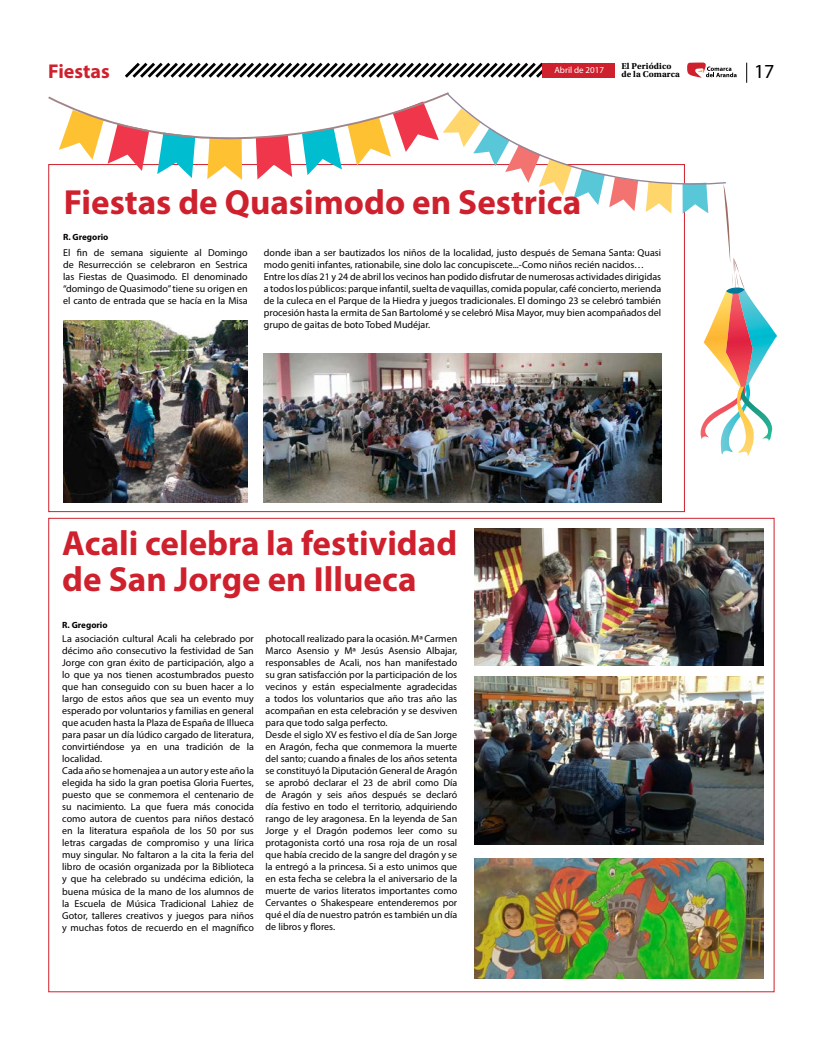
<style>
.page{position:relative;width:820px;height:1049px;background:#fff}
.page>*{position:absolute;margin:0;border:0;box-sizing:border-box;transform-origin:0 0}
.t1{font:700 35px/36.4px "Myriad Pro";color:#cf202d}
.t2{font:700 20px "Myriad Pro";color:#cf202d}
.t3{font:20px "Myriad Pro";color:#000}
.t4{font:10px/12px "Myriad Pro";color:#000}
.t5{font:700 9px/8px "Utopia Std";letter-spacing:.01em;color:#000}
.t6{font:700 9px "Myriad Pro";color:#000}
.t7{font:9px "Myriad Pro";color:#fff}
</style>
<div class="page">
<svg style="left:125px;top:62px;width:447px;height:16px"></svg>
<div style="left:541px;top:63px;width:73px;height:15px;background:#cf202d"></div>
<div style="left:48px;top:164px;width:636px;height:348px;background:#fff;border:1px solid #cf202d"></div>
<svg style="left:48px;top:92px;width:728px;height:364px"></svg>
<div style="left:48px;top:518px;width:726px;height:474px;background:#fff;border:1px solid #cf202d"></div>
<img style="left:475px;top:676px;width:288px;height:169px">
<img style="left:475px;top:529px;width:288px;height:136px">
<img style="left:475px;top:858px;width:288px;height:120px">
<img style="left:63px;top:320px;width:184px;height:183px">
<img style="left:264px;top:353px;width:397px;height:150px">
<svg style="left:687px;top:63px;width:49px;height:15px"></svg>
<h2 class="t2" style="left:48px;top:58px;width:63px">Fiestas</h2>
<p class="t7" style="left:554px;top:65px;width:51px">Abril de 2017</p>
<p class="t5" style="left:621px;top:62px;width:60px">El Periódico de la Comarca</p>
<h1 class="t1" style="left:64px;top:183px;width:518px">Fiestas de Quasimodo en Sestrica</h1>
<p class="t4" style="left:63px;top:246px;width:186px;text-align:justify">El fin de semana siguiente al Domingo de Resurrección se celebraron en Sestrica las Fiestas de Quasimodo. El denominado “domingo de Quasimodo” tiene su origen en el canto de entrada que se hacía en la Misa</p>
<p class="t6" style="left:63px;top:231px;width:47px">R. Gregorio</p>
<p class="t4" style="left:264px;top:246px;width:399px">donde iban a ser bautizados los niños de la localidad, justo después de Semana Santa: Quasi modo geniti infantes, rationabile, sine dolo lac concupiscete...-Como niños recién nacidos… Entre los días 21 y 24 de abril los vecinos han podido disfrutar de numerosas actividades dirigidas a todos los públicos: parque infantil, suelta de vaquillas, comida popular, café concierto, merienda de la culeca en el Parque de la Hiedra y juegos tradicionales. El domingo 23 se celebró también procesión hasta la ermita de San Bartolomé y se celebró Misa Mayor, muy bien acompañados del grupo de gaitas de boto Tobed Mudéjar.</p>
<h2 class="t3" style="left:753px;top:59px;width:22px">17</h2>
<h1 class="t1" style="left:62px;top:524px;width:396px">Acali celebra la festividad de San Jorge en Illueca</h1>
<p class="t4" style="left:62px;top:633px;width:193px">La asociación cultural Acali ha celebrado por décimo año consecutivo la festividad de San Jorge con gran éxito de participación, algo a lo que ya nos tienen acostumbrados puesto que han conseguido con su buen hacer a lo largo de estos años que sea un evento muy esperado por voluntarios y familias en general que acuden hasta la Plaza de España de Illueca para pasar un día lúdico cargado de literatura, convirtiéndose ya en una tradición de la localidad.<br>Cada año se homenajea a un autor y este año la elegida ha sido la gran poetisa Gloria Fuertes, puesto que se conmemora el centenario de su nacimiento. La que fuera más conocida como autora de cuentos para niños destacó en la literatura española de los 50 por sus letras cargadas de compromiso y una lírica muy singular. No faltaron a la cita la feria del libro de ocasión organizada por la Biblioteca y que ha celebrado su undécima edición, la buena música de la mano de los alumnos de la Escuela de Música Tradicional Lahiez de Gotor, talleres creativos y juegos para niños y muchas fotos de recuerdo en el magnífico</p>
<p class="t6" style="left:62px;top:619px;width:47px">R. Gregorio</p>
<p class="t4" style="left:265px;top:632px;width:193px">photocall realizado para la ocasión. Mª Carmen Marco Asensio y Mª Jesús Asensio Albajar, responsables de Acali, nos han manifestado su gran satisfacción por la participación de los vecinos y están especialmente agradecidas a todos los voluntarios que año tras año las acompañan en esta celebración y se desviven para que todo salga perfecto.<br>Desde el siglo XV es festivo el día de San Jorge en Aragón, fecha que conmemora la muerte del santo; cuando a finales de los años setenta se constituyó la Diputación General de Aragón se aprobó declarar el 23 de abril como Día de Aragón y seis años después se declaró día festivo en todo el territorio, adquiriendo rango de ley aragonesa. En la leyenda de San Jorge y el Dragón podemos leer como su protagonista cortó una rosa roja de un rosal que había crecido de la sangre del dragón y se la entregó a la princesa. Si a esto unimos que en esta fecha se celebra la el aniversario de la muerte de varios literatos importantes como Cervantes o Shakespeare entenderemos por qué el día de nuestro patrón es también un día de libros y flores.</p>
</div>
